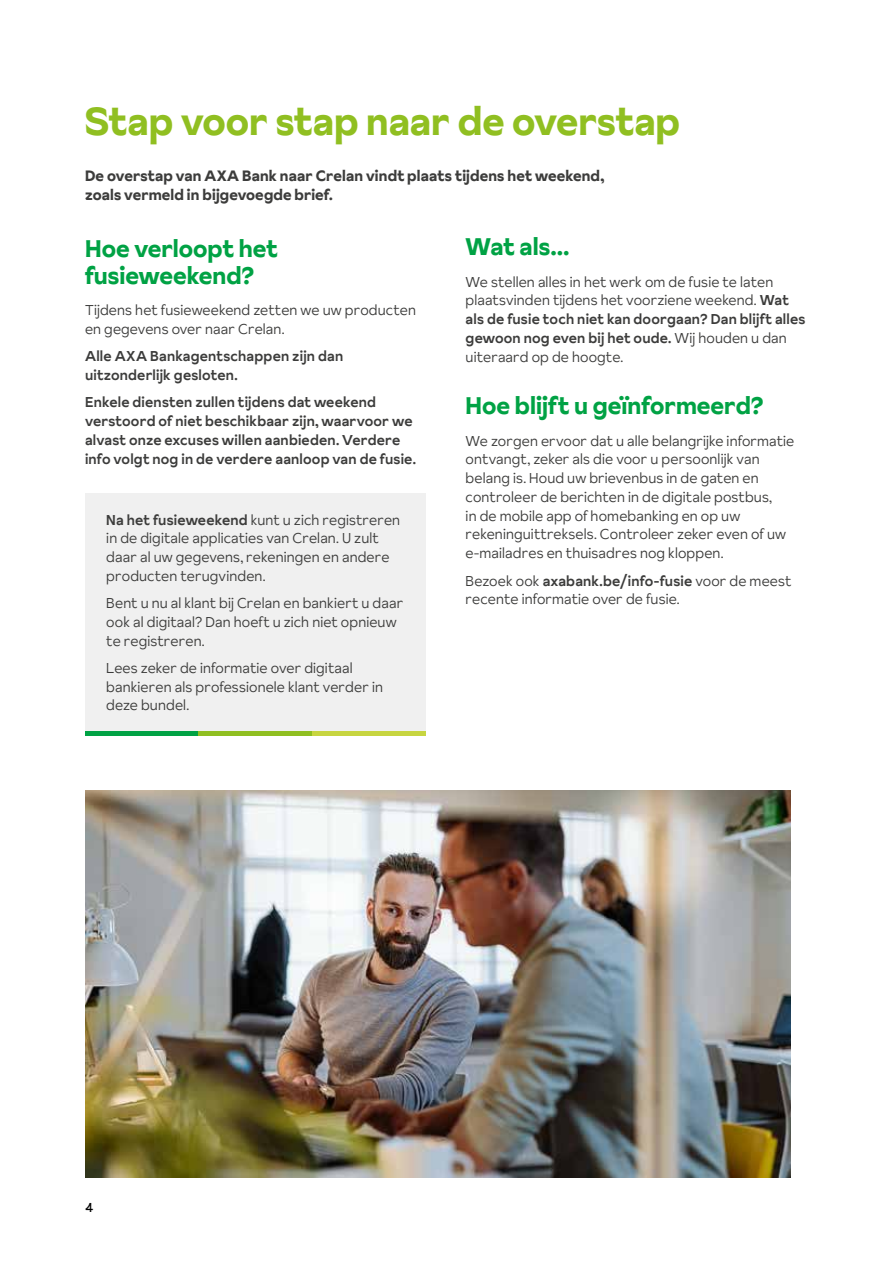
<style>
.page{position:relative;width:893px;height:1263px;background:#fff}
.page>*{position:absolute;margin:0;border:0;box-sizing:border-box;transform-origin:0 0}
.t1{font:700 39px "Crelan Sunset";letter-spacing:-.005em;color:#90bf21}
.t2{font:700 24px/27px "Crelan Sunset";color:#00a244}
.t3{font:700 15px/19.5px "Crelan Sunset";letter-spacing:.01em;color:#3c3c3b}
.t4{font:300 14.25px/18.8px "Crelan Sunset";letter-spacing:.01em;color:#3c3c3b}
.t5{font:500 14.25px/18.8px "Crelan Sunset";letter-spacing:.015em;color:#3c3c3b}
.t6{font:12.9px "Crelan Sunset";color:#000}
.s1{font-weight:500}
</style>
<div class="page">
<img style="left:85px;top:790px;width:706px;height:388px">
<div style="left:85px;top:493px;width:340px;height:239px;background:#f0f0f0"></div>
<hr style="left:85px;top:732px;width:113px;height:4px;background:#00a244">
<hr style="left:198px;top:732px;width:114px;height:4px;background:#90bf21">
<hr style="left:312px;top:732px;width:113px;height:4px;background:#c7d540">
<h1 class="t1" style="left:85px;top:94px;width:597px">Stap voor stap naar de overstap</h1>
<p class="t3" style="left:85px;top:165px;width:521px">De overstap van AXA Bank naar Crelan vindt plaats tijdens het weekend, zoals vermeld in bijgevoegde brief.</p>
<h2 class="t2" style="left:85px;top:235px;width:194px">Hoe verloopt het fusieweekend?</h2>
<p class="t4" style="left:85px;top:301px;width:332px">Tijdens het fusieweekend zetten we uw producten en gegevens over naar Crelan.</p>
<p class="t5" style="left:85px;top:347px;width:260px">Alle AXA Bankagentschappen zijn dan uitzonderlijk gesloten.</p>
<p class="t5" style="left:85px;top:393px;width:332px">Enkele diensten zullen tijdens dat weekend verstoord of niet beschikbaar zijn, waarvoor we alvast onze excuses willen aanbieden. Verdere info volgt nog in de verdere aanloop van de fusie.</p>
<h2 class="t2" style="left:466px;top:233px;width:105px">Wat als…</h2>
<p class="t4" style="left:466px;top:272px;width:341px">We stellen alles in het werk om de fusie te laten plaatsvinden tijdens het voorziene weekend. <span class="s1">Wat als de fusie toch niet kan doorgaan? Dan blijft alles gewoon nog even bij het oude.</span> Wij houden u dan uiteraard op de hoogte.</p>
<h2 class="t2" style="left:466px;top:392px;width:300px">Hoe blijft u geïnformeerd?</h2>
<p class="t4" style="left:466px;top:431px;width:330px">We zorgen ervoor dat u alle belangrijke informatie ontvangt, zeker als die voor u persoonlijk van belang is. Houd uw brievenbus in de gaten en controleer de berichten in de digitale postbus,<br>in de mobile app of homebanking en op uw rekeninguittreksels. Controleer zeker even of uw e-mailadres en thuisadres nog kloppen.</p>
<p class="t4" style="left:466px;top:571px;width:327px">Bezoek ook <span class="s1">axabank.be/info-fusie</span> voor de meest recente informatie over de fusie.</p>
<p class="t4" style="left:106px;top:510px;width:295px"><span class="s1">Na het fusieweekend</span> kunt u zich registreren in de digitale applicaties van Crelan. U zult daar al uw gegevens, rekeningen en andere producten terugvinden.</p>
<p class="t4" style="left:106px;top:594px;width:299px">Bent u nu al klant bij Crelan en bankiert u daar ook al digitaal? Dan hoeft u zich niet opnieuw te registreren.</p>
<p class="t4" style="left:106px;top:658px;width:278px">Lees zeker de informatie over digitaal bankieren als professionele klant verder in deze bundel.</p>
<p class="t6" style="left:85px;top:1199px;width:10px">4</p>
</div>
